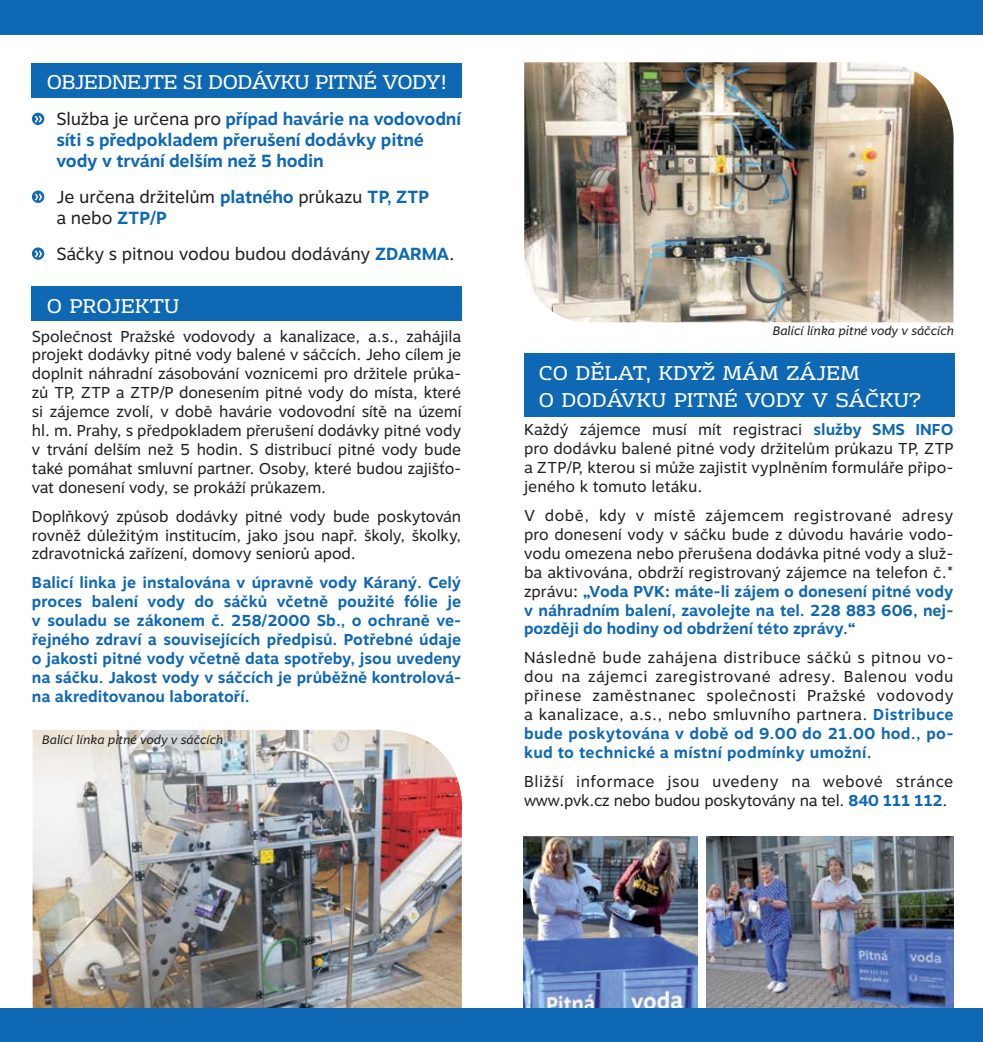
<style>
.page{position:relative;width:983px;height:1042px;background:#fff}
.page>*{position:absolute;margin:0;border:0;box-sizing:border-box;transform-origin:0 0}
.t1{font:19.25px/26.2px "FS Rufus";color:#fff}
.t2{font:19.25px "FS Rufus";letter-spacing:-.02em;color:#fff}
.t3{font:700 17.5px/21px "Motiva Sans";letter-spacing:-.01em;color:#0f68b3}
.t4{font:17.5px/21px "Motiva Sans";letter-spacing:-.01em;color:#231f20}
.t5{font:15.75px/18.9px "Motiva Sans";color:#231f20;text-align:justify}
.t6{font:700 15.75px/18.9px "Motiva Sans";color:#0f68b3;text-align:justify}
.t7{font:italic 12.25px "Motiva Sans";color:#231f20}
.s1{font-weight:400;color:#231f20}
.s2{font-weight:700;color:#0f68b3}
</style>
<div class="page">
<img style="left:33px;top:729px;width:430px;height:280px">
<img style="left:706px;top:836px;width:246px;height:173px">
<img style="left:523px;top:836px;width:174px;height:173px">
<div style="left:523px;top:353px;width:431px;height:64px;background:#0f68b3"></div>
<div style="left:31px;top:286px;width:430px;height:35px;background:#0f68b3"></div>
<div style="left:0;top:0;width:982px;height:35px;background:#0f68b3"></div>
<div style="left:0;top:1009px;width:982px;height:33px;background:#0f68b3"></div>
<img style="left:524px;top:62px;width:430px;height:260px">
<div style="left:31px;top:63px;width:430px;height:35px;background:#0f68b3"></div>
<svg style="left:32px;top:113px;width:12px;height:12px"></svg>
<svg style="left:32px;top:190px;width:12px;height:13px"></svg>
<svg style="left:32px;top:247px;width:12px;height:13px"></svg>
<p class="t2" style="left:47px;top:75px;width:402px">OBJEDNEJTE SI DODÁVKU PITNÉ VODY!</p>
<p class="t3" style="left:56px;top:110px;width:406px"><span class="s1">Služba je určena pro</span> případ havárie na vodovodní síti s předpokladem přerušení dodávky pitné vody v trvání delším než 5 hodin</p>
<p class="t4" style="left:56px;top:188px;width:374px">Je určena držitelům <span class="s2">platného</span> průkazu <span class="s2">TP, ZTP </span>a nebo <span class="s2">ZTP/P</span></p>
<p class="t4" style="left:56px;top:245px;width:400px">Sáčky s pitnou vodou budou dodávány <span class="s2">ZDARMA</span>.</p>
<p class="t1" style="left:47px;top:295px;width:134px">O PROJEKTU</p>
<p class="t5" style="left:32px;top:328px;width:431px">Společnost Pražské vodovody a kanalizace, a.s., zahájila projekt dodávky pitné vody balené v sáčcích. Jeho cílem je doplnit náhradní zásobování voznicemi pro držitele průka&shy;zů TP, ZTP a ZTP/P donesením pitné vody do místa, které si zájemce zvolí, v době havárie vodovodní sítě na území hl. m. Prahy, s předpokladem přerušení dodávky pitné vody v trvání delším než 5 hodin. S distribucí pitné vody bude také pomáhat smluvní partner. Osoby, které budou zajišťo&shy;vat donesení vody, se prokáží průkazem.</p>
<p class="t5" style="left:32px;top:508px;width:431px">Doplňkový způsob dodávky pitné vody bude poskytován rovněž důležitým institucím, jako jsou např. školy, školky, zdravotnická zařízení, domovy seniorů apod.</p>
<p class="t6" style="left:32px;top:574px;width:431px">Balicí linka je instalována v úpravně vody Káraný. Celý proces balení vody do sáčků včetně použité fólie je v souladu se zákonem č. 258/2000 Sb., o ochraně ve&shy;řejného zdraví a souvisejících předpisů. Potřebné údaje o jakosti pitné vody včetně data spotřeby, jsou uvedeny na sáčku. Jakost vody v sáčcích je průběžně kontrolová&shy;na akreditovanou laboratoří.</p>
<p class="t7" style="left:42px;top:734px;width:183px">Balící línka pitné vody v sáčcích</p>
<p class="t7" style="left:772px;top:326px;width:183px">Balící línka pitné vody v sáčcích</p>
<p class="t1" style="left:539px;top:363px;width:384px">CO DĚLAT, KDYŽ MÁM ZÁJEM<br>O DODÁVKU PITNÉ VODY V SÁČKU?</p>
<p class="t5" style="left:524px;top:422px;width:431px">Každý zájemce musí mít registraci <span class="s2">služby SMS INFO </span>pro dodávku balené pitné vody držitelům průkazu TP, ZTP a ZTP/P, kterou si může zajistit vyplněním formuláře připo&shy;jeného k tomuto letáku.</p>
<p class="t5" style="left:524px;top:507px;width:431px">V době, kdy v místě zájemcem registrované adresy pro donesení vody v sáčku bude z důvodu havárie vodo&shy;vodu omezena nebo přerušena dodávka pitné vody a služ&shy;ba aktivována, obdrží registrovaný zájemce na telefon č.* zprávu: <span class="s2">„Voda PVK: máte-li zájem o donesení pitné vody v náhradním balení, zavolejte na tel. 228 883 606, nej&shy;později do hodiny od obdržení této zprávy.“</span></p>
<p class="t5" style="left:524px;top:649px;width:431px">Následně bude zahájena distribuce sáčků s pitnou vo&shy;dou na zájemci zaregistrované adresy. Balenou vodu přinese zaměstnanec společnosti Pražské vodovody a kanalizace, a.s., nebo smluvního partnera. <span class="s2">Distribuce bude poskytována v době od 9.00 do 21.00 hod., po&shy;kud to technické a místní podmínky umožní.</span></p>
<p class="t5" style="left:524px;top:773px;width:431px">Bližší informace jsou uvedeny na webové stránce www.pvk.cz nebo budou poskytovány na tel. <span class="s2">840 111 112</span>.</p>
</div>
